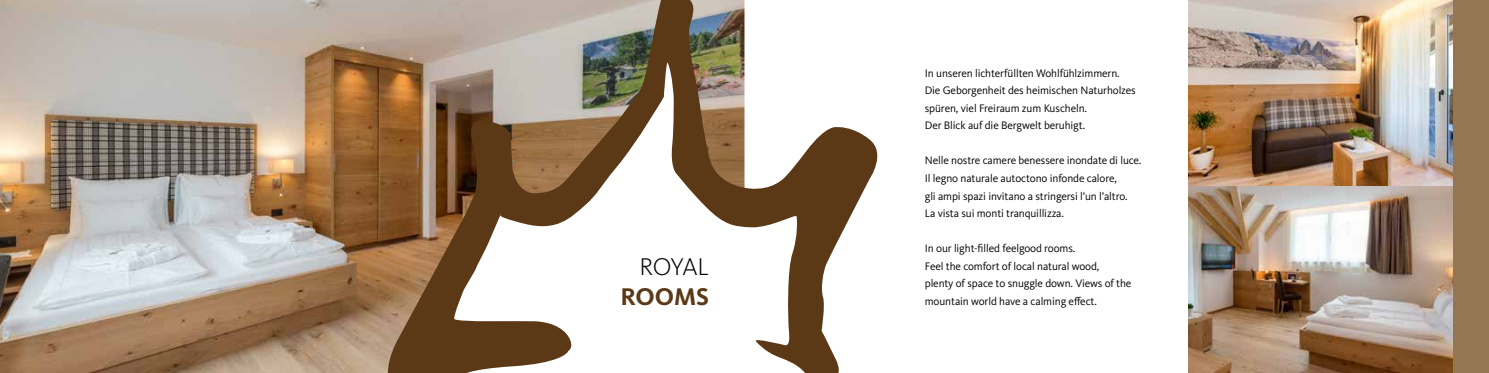
<style>
.page{position:relative;width:1489px;height:373px;background:#fff}
.page>*{position:absolute;margin:0;border:0;box-sizing:border-box;transform-origin:0 0}
.t1{font:300 25px "Kievit OT";letter-spacing:-.025em;color:#000}
.t2{font:700 25px "Kievit OT";letter-spacing:-.005em;color:#5b3917}
.t3{font:11.25px/17.5px "Kievit OT";letter-spacing:-.01em;color:#000}
</style>
<div class="page">
<img style="left:0;top:0;width:377px;height:372px">
<svg style="left:377px;top:0;width:501px;height:372px"></svg>
<img style="left:1188px;top:0;width:265px;height:186px">
<img style="left:1188px;top:186px;width:265px;height:186px">
<div style="left:1453px;top:0;width:35px;height:372px;background:#947655"></div>
<h1 class="t1" style="left:639px;top:252px;width:71px">ROYAL</h1>
<h1 class="t2" style="left:620px;top:281px;width:90px">ROOMS</h1>
<p class="t3" style="left:924px;top:64px;width:212px">In unseren lichterfüllten Wohlfühlzimmern.<br>Die Geborgenheit des heimischen Naturholzes spüren, viel Freiraum zum Kuscheln.<br>Der Blick auf die Bergwelt beruhigt.</p>
<p class="t3" style="left:924px;top:152px;width:218px">Nelle nostre camere benessere inondate di luce.<br>Il legno naturale autoctono infonde calore,<br>gli ampi spazi invitano a stringersi l’un l’altro.<br>La vista sui monti tranquillizza.</p>
<p class="t3" style="left:924px;top:239px;width:208px">In our light-filled feelgood rooms.<br>Feel the comfort of local natural wood,<br>plenty of space to snuggle down. Views of the mountain world have a calming effect.</p>
</div>
